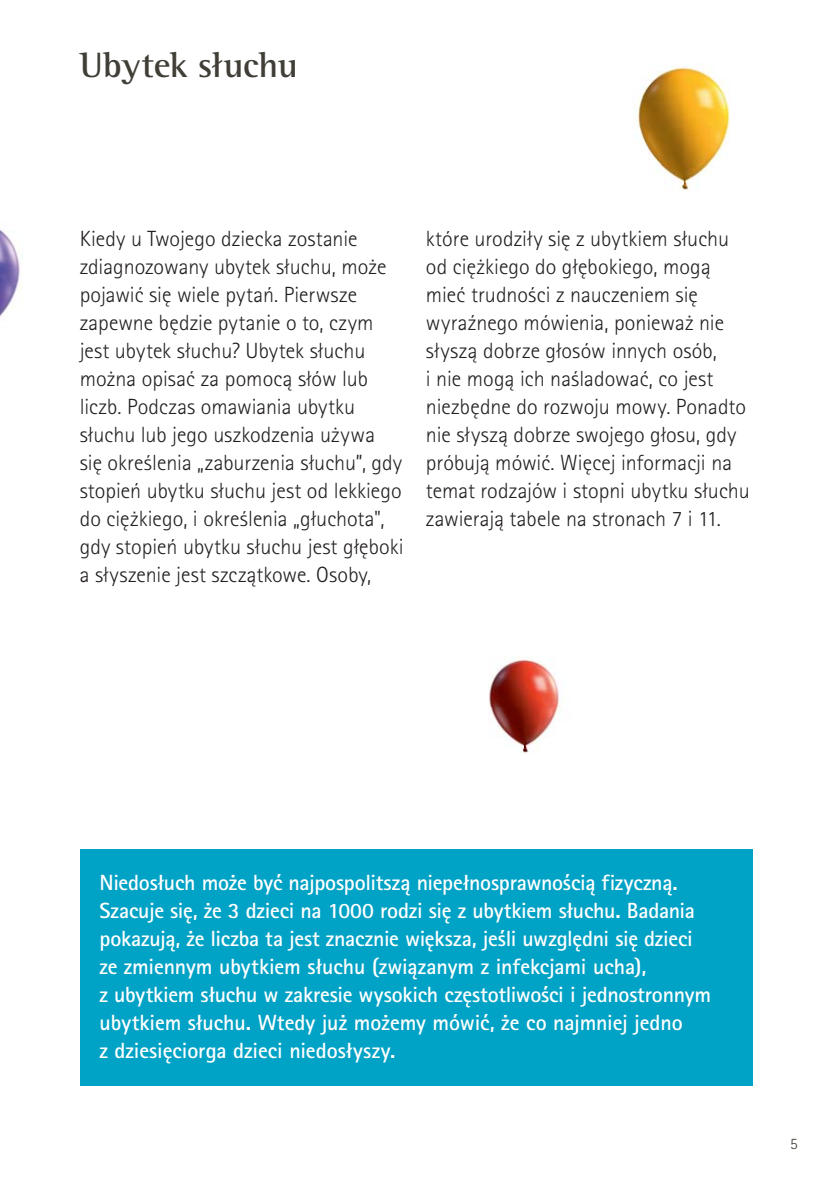
<style>
.page{position:relative;width:832px;height:1183px;background:#fff}
.page>*{position:absolute;margin:0;border:0;box-sizing:border-box;transform-origin:0 0}
.t1{font:700 36px "Rotis Semi Serif Pro";color:#403e37}
.t2{font:300 22px/28px "Rotis Sans Serif Pro";color:#231f20}
.t3{font:700 22px/28px "Rotis Sans Serif Pro";letter-spacing:-.01em;color:#fff}
.t4{font:300 16px "Rotis Sans Serif Pro";color:#403e37}
</style>
<div class="page">
<div style="left:80px;top:849px;width:671px;height:236px;background:#00a2c5"></div>
<img style="left:0;top:230px;width:23px;height:87px">
<img style="left:637px;top:63px;width:93px;height:128px">
<img style="left:489px;top:656px;width:71px;height:97px">
<h1 class="t1" style="left:80px;top:52px;width:219px">Ubytek słuchu</h1>
<p class="t2" style="left:80px;top:226px;width:325px">Kiedy u Twojego dziecka zostanie zdiagnozowany ubytek słuchu, może pojawić się wiele pytań. Pierwsze zapewne będzie pytanie o to, czym jest ubytek słuchu? Ubytek słuchu można opisać za pomocą słów lub liczb. Podczas omawiania ubytku słuchu lub jego uszkodzenia używa<br>się określenia „zaburzenia słuchu”, gdy stopień ubytku słuchu jest od lekkiego do ciężkiego, i określenia „głuchota", gdy stopień ubytku słuchu jest głęboki a słyszenie jest szczątkowe. Osoby,</p>
<p class="t2" style="left:425px;top:226px;width:325px">które urodziły się z ubytkiem słuchu od ciężkiego do głębokiego, mogą mieć trudności z nauczeniem się wyraźnego mówienia, ponieważ nie słyszą dobrze głosów innych osób,<br>i nie mogą ich naśladować, co jest niezbędne do rozwoju mowy. Ponadto nie słyszą dobrze swojego głosu, gdy próbują mówić. Więcej informacji na temat rodzajów i stopni ubytku słuchu zawierają tabele na stronach 7 i 11.</p>
<p class="t3" style="left:99px;top:870px;width:612px">Niedosłuch może być najpospolitszą niepełnosprawnością fizyczną.<br>Szacuje się, że 3 dzieci na 1000 rodzi się z ubytkiem słuchu. Badania pokazują, że liczba ta jest znacznie większa, jeśli uwzględni się dzieci ze zmiennym ubytkiem słuchu (związanym z infekcjami ucha),<br>z ubytkiem słuchu w zakresie wysokich częstotliwości i jednostronnym ubytkiem słuchu. Wtedy już możemy mówić, że co najmniej jedno<br>z dziesięciorga dzieci niedosłyszy.</p>
<p class="t4" style="left:789px;top:1137px;width:9px">5</p>
</div>
